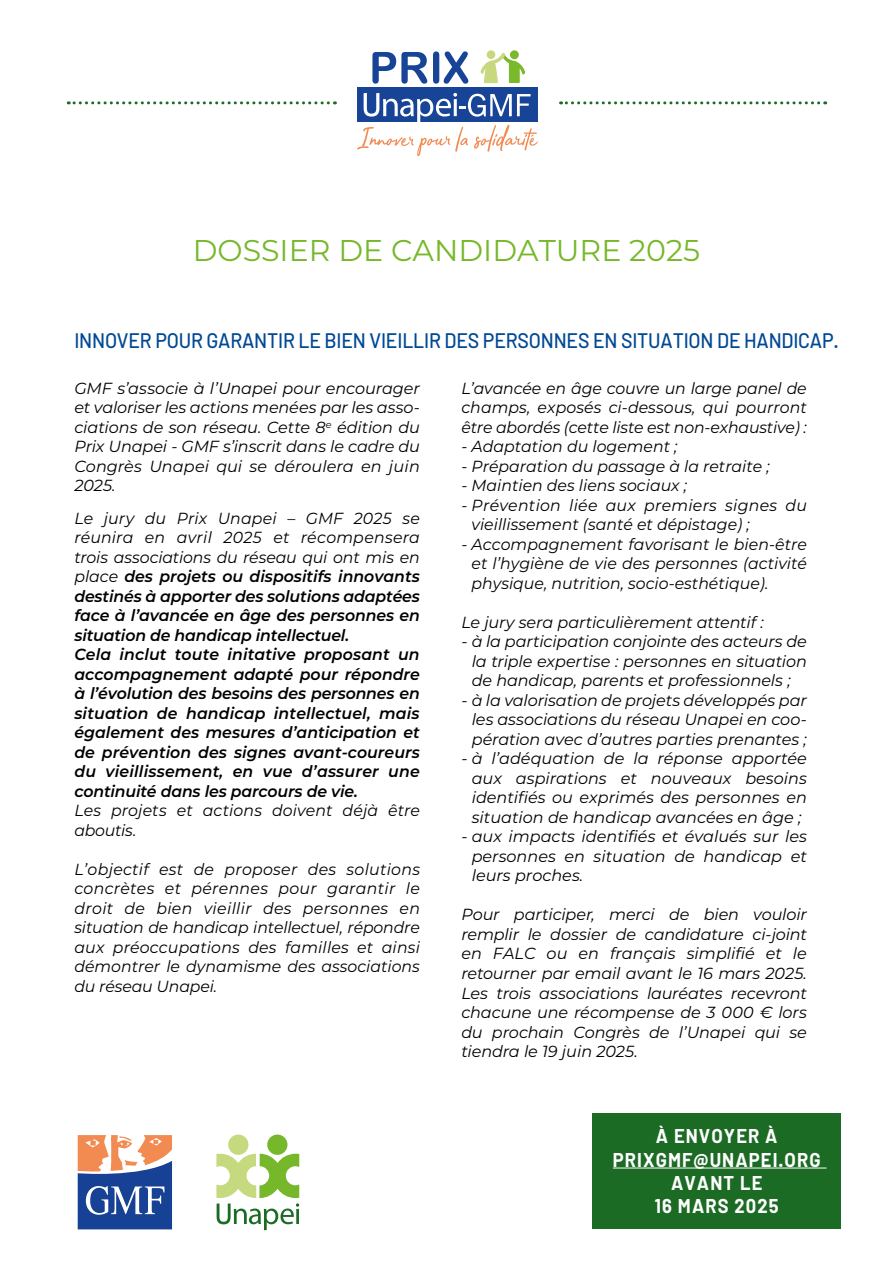
<style>
.page{position:relative;width:893px;height:1263px;background:#fff}
.page>*{position:absolute;margin:0;border:0;box-sizing:border-box;transform-origin:0 0}
.t1{font:30px "Montserrat";color:#76b82a}
.t2{font:500 21px "Barlow";letter-spacing:-.01em;color:#004994;scale:.93 1}
.t3{font:700 19.5px/23.4px "Barlow";letter-spacing:.06em;color:#fff;text-align:center;scale:.94 1}
.t4{font:italic 16.05px/19.5px "Montserrat";color:#000;text-align:justify}
.t5{font:italic 600 16.05px/19.5px "Montserrat";color:#000}
.t6{font:italic 16.05px/19.5px "Montserrat";letter-spacing:.02em;color:#000}
.s1{font-weight:400}
</style>
<div class="page">
<div style="left:593px;top:1113px;width:248px;height:115px;background:#1c6b24"></div>
<hr style="left:613px;top:1167px;width:213px;height:1px;background:#fff">
<svg style="left:77px;top:1135px;width:96px;height:95px"></svg>
<svg style="left:78px;top:1135px;width:94px;height:94px"></svg>
<div style="left:228px;top:1134px;width:20px;height:21px;background:#c5d97f;border-radius:50%"></div>
<div style="left:267px;top:1134px;width:20px;height:21px;background:#76b82a;border-radius:50%"></div>
<svg style="left:216px;top:1154px;width:83px;height:76px"></svg>
<hr style="left:296px;top:1209px;width:3px;height:15px;background:#1c6b24">
<div style="left:357px;top:88px;width:180px;height:34px;background:#174496"></div>
<svg style="left:372px;top:52px;width:55px;height:32px"></svg>
<svg style="left:433px;top:51px;width:35px;height:33px"></svg>
<div style="left:510px;top:50px;width:9px;height:9px;background:#7ab92c;border-radius:50%"></div>
<svg style="left:487px;top:50px;width:8px;height:9px"></svg>
<svg style="left:480px;top:53px;width:45px;height:30px"></svg>
<svg style="left:357px;top:93px;width:181px;height:63px"></svg>
<hr style="left:454px;top:99px;width:3px;height:17px;background:#fff">
<svg style="left:561px;top:101px;width:258px;height:3px"></svg>
<svg style="left:68px;top:101px;width:260px;height:3px"></svg>
<h1 class="t1" style="left:193px;top:229px;width:509px">DOSSIER DE CANDIDATURE 2025</h1>
<h2 class="t2" style="left:74px;top:328px;width:823px">INNOVER POUR GARANTIR LE BIEN VIEILLIR DES PERSONNES EN SITUATION DE HANDICAP.</h2>
<p class="t4" style="left:74px;top:378px;width:347px">GMF s’associe à l’Unapei pour encourager et valoriser les actions menées par les asso&shy;ciations de son réseau. Cette 8<sup>e</sup> édition du Prix Unapei - GMF s’inscrit dans le cadre du Congrès Unapei qui se déroulera en juin 2025.</p>
<p class="t5" style="left:74px;top:507px;width:347px"><span class="s1">Le jury du Prix Unapei – GMF 2025 se réunira en avril 2025 et récompensera trois associations du réseau qui ont mis en place</span> des projets ou dispositifs innovants destinés à apporter des solutions adaptées face à l’avancée en âge des personnes en situation de handicap intellectuel.<br>Cela inclut toute initative proposant un accompagnement adapté pour répondre à l’évolution des besoins des personnes en situation de handicap intellectuel, mais également des mesures d’anticipation et de prévention des signes avant-coureurs du vieillissement, en vue d’assurer une continuité dans les parcours de vie.</p>
<p class="t4" style="left:74px;top:800px;width:347px">Les projets et actions doivent déjà être aboutis.</p>
<p class="t4" style="left:74px;top:859px;width:347px">L’objectif est de proposer des solutions concrètes et pérennes pour garantir le droit de bien vieillir des personnes en situation de handicap intellectuel, répondre aux préoccupations des familles et ainsi démontrer le dynamisme des associations du réseau Unapei.</p>
<p class="t4" style="left:461px;top:378px;width:347px">L’avancée en âge couvre un large panel de champs, exposés ci-dessous, qui pourront être abordés (cette liste est non-exhaustive) :</p>
<p class="t4" style="left:461px;top:436px;width:218px">- Adaptation du logement ;</p>
<p class="t4" style="left:461px;top:456px;width:310px">- Préparation du passage à la retraite ;</p>
<p class="t4" style="left:461px;top:475px;width:227px">- Maintien des liens sociaux ;</p>
<p class="t6" style="left:471px;top:495px;width:337px;text-indent:-10px">- Prévention liée aux premiers signes du vieillissement (santé et dépistage) ;</p>
<p class="t4" style="left:471px;top:534px;width:337px;text-indent:-10px">- Accompagnement favorisant le bien-être et l’hygiène de vie des personnes (activité physique, nutrition, socio-esthétique).</p>
<p class="t4" style="left:461px;top:612px;width:304px">Le jury sera particulièrement attentif :</p>
<p class="t4" style="left:472px;top:631px;width:337px;text-indent:-10px">- à la participation conjointe des acteurs de la triple expertise : personnes en situation de handicap, parents et professionnels ;</p>
<p class="t4" style="left:472px;top:690px;width:337px;text-indent:-10px">- à la valorisation de projets développés par les associations du réseau Unapei en coo&shy;pération avec d’autres parties prenantes ;</p>
<p class="t4" style="left:472px;top:748px;width:337px;text-indent:-10px">- à l’adéquation de la réponse apportée aux aspirations et nouveaux besoins identifiés ou exprimés des personnes en situation de handicap avancées en âge ;</p>
<p class="t4" style="left:472px;top:826px;width:337px;text-indent:-10px">- aux impacts identifiés et évalués sur les personnes en situation de handicap et leurs proches.</p>
<p class="t4" style="left:461px;top:904px;width:347px">Pour participer, merci de bien vouloir remplir le dossier de candidature ci-joint en FALC ou en français simplifié et le retourner par email avant le 16 mars 2025.<br>Les trois associations lauréates recevront chacune une récompense de 3 000 € lors du prochain Congrès de l’Unapei qui se tiendra le 19 juin 2025.</p>
<p class="t3" style="left:613px;top:1124px;width:222px">À ENVOYER À<br>PRIXGMF@UNAPEI.ORG<br>AVANT LE<br>16 MARS 2025</p>
</div>
